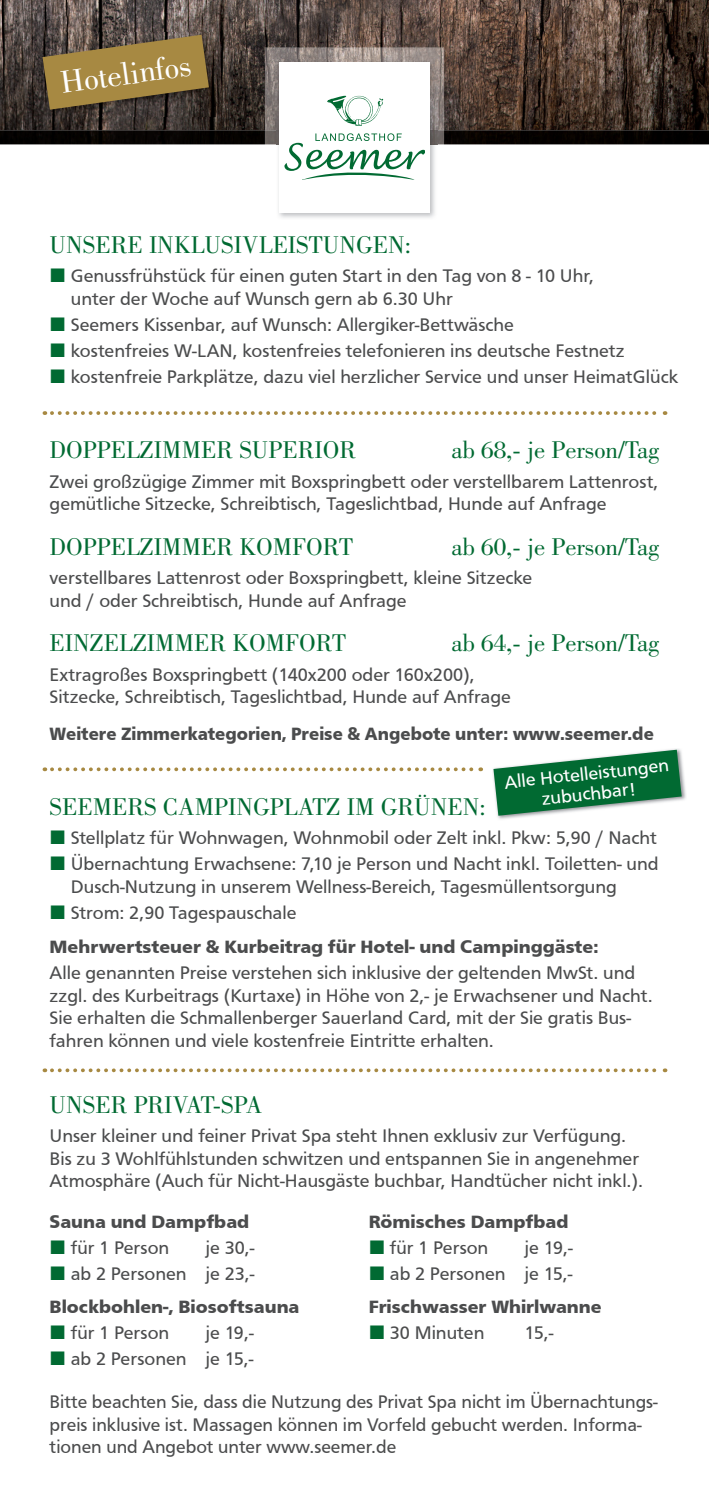
<style>
.page{position:relative;width:709px;height:1503px;background:#fff}
.page>*{position:absolute;margin:0;border:0;box-sizing:border-box;transform-origin:0 0}
.t1{font:32.5px "Bodoni";color:#fff}
.t2{font:25px "Bodoni";color:#016a32}
.t3{font:18.75px/22.5px "Frutus T";color:#4b4c4d}
.t4{font:18.75px "Frutus T Bold";color:#4b4c4d}
.t5{font:18.75px "Frutus T Bold";color:#4b4c4d;scale:.94 1}
.t6{font:18.75px/20px "Frutus T";color:#fff;text-align:center}
</style>
<div class="page">
<img style="left:0;top:0;width:709px;height:130px">
<img style="left:0;top:130px;width:709px;height:14px">
<img style="left:265px;top:48px;width:179px;height:85px">
<img style="left:276px;top:59px;width:161px;height:74px">
<div style="left:279px;top:62px;width:151px;height:150px;background:#fff"></div>
<svg style="left:327px;top:96px;width:56px;height:30px"></svg>
<svg style="left:265px;top:133px;width:179px;height:85px"></svg>
<svg style="left:52px;top:411px;width:613px;height:4px"></svg>
<svg style="left:52px;top:1068px;width:613px;height:4px"></svg>
<svg style="left:52px;top:767px;width:429px;height:4px"></svg>
<img style="left:40px;top:32px;width:176px;height:85px">
<svg style="left:43px;top:35px;width:166px;height:75px"></svg>
<img style="left:497px;top:752px;width:189px;height:67px">
<svg style="left:493px;top:749px;width:188px;height:66px"></svg>
<h1 class="t1" style="left:58px;top:65px;width:133px;rotate:-8deg">Hotelinfos</h1>
<h2 class="t2" style="left:50px;top:230px;width:363px">UNSERE INKLUSIVLEISTUNGEN:</h2>
<p class="t3" style="left:71px;top:264px;width:525px">Genussfrühstück für einen guten Start in den Tag von 8 - 10 Uhr, unter der Woche auf Wunsch gern ab 6.30 Uhr</p>
<p class="t3" style="left:71px;top:311px;width:609px;line-height:26px">Seemers Kissenbar, auf Wunsch: Allergiker-Bettwäsche<br>kostenfreies W-LAN, kostenfreies telefonieren ins deutsche Festnetz kostenfreie Parkplätze, dazu viel herzlicher Service und unser HeimatGlück</p>
<h2 class="t2" style="left:50px;top:436px;width:308px">DOPPELZIMMER SUPERIOR</h2>
<h2 class="t2" style="left:451px;top:436px;width:209px">ab 68,- je Person/Tag</h2>
<p class="t3" style="left:50px;top:470px;width:610px">Zwei großzügige Zimmer mit Boxspringbett oder verstellbarem Lattenrost, gemütliche Sitzecke, Schreibtisch, Tageslichtbad, Hunde auf Anfrage</p>
<h2 class="t2" style="left:50px;top:532px;width:305px">DOPPELZIMMER KOMFORT</h2>
<h2 class="t2" style="left:451px;top:532px;width:209px">ab 60,- je Person/Tag</h2>
<p class="t3" style="left:50px;top:566px;width:484px">verstellbares Lattenrost oder Boxspringbett, kleine Sitzecke und / oder Schreibtisch, Hunde auf Anfrage</p>
<h2 class="t2" style="left:50px;top:628px;width:298px">EINZELZIMMER KOMFORT</h2>
<h2 class="t2" style="left:451px;top:628px;width:209px">ab 64,- je Person/Tag</h2>
<p class="t3" style="left:50px;top:662px;width:463px">Extragroßes Boxspringbett (140x200 oder 160x200),<br>Sitzecke, Schreibtisch, Tageslichtbad, Hunde auf Anfrage</p>
<p class="t5" style="left:50px;top:722px;width:644px">Weitere Zimmerkategorien, Preise &amp; Angebote unter: www.seemer.de</p>
<p class="t6" style="left:503px;top:772px;width:167px;rotate:-6deg">Alle Hotelleistungen zubuchbar!</p>
<h2 class="t2" style="left:50px;top:792px;width:437px">SEEMERS CAMPINGPLATZ IM GRÜNEN:</h2>
<p class="t3" style="left:71px;top:824px;width:589px;line-height:26px">Stellplatz für Wohnwagen, Wohnmobil oder Zelt inkl. Pkw: 5,90 / Nacht<br>Übernachtung Erwachsene: 7,10 je Person und Nacht inkl. Toiletten- und</p>
<p class="t3" style="left:71px;top:873px;width:547px;line-height:26px">Dusch-Nutzung in unserem Wellness-Bereich, Tagesmüllentsorgung<br>Strom: 2,90 Tagespauschale</p>
<p class="t4" style="left:50px;top:935px;width:550px">Mehrwertsteuer &amp; Kurbeitrag für Hotel- und Campinggäste:</p>
<p class="t3" style="left:50px;top:961px;width:604px">Alle genannten Preise verstehen sich inklusive der geltenden MwSt. und zzgl. des Kurbeitrags (Kurtaxe) in Höhe von 2,- je Erwachsener und Nacht.<br>Sie erhalten die Schmallenberger Sauerland Card, mit der Sie gratis Bus&shy;fahren können und viele kostenfreie Eintritte erhalten.</p>
<h2 class="t2" style="left:50px;top:1090px;width:214px">UNSER PRIVAT-SPA</h2>
<p class="t3" style="left:50px;top:1124px;width:595px">Unser kleiner und feiner Privat Spa steht Ihnen exklusiv zur Verfügung.<br>Bis zu 3 Wohlfühlstunden schwitzen und entspannen Sie in angenehmer<br>Atmosphäre (Auch für Nicht-Hausgäste buchbar, Handtücher nicht inkl.).</p>
<p class="t4" style="left:50px;top:1210px;width:201px">Sauna und Dampfbad</p>
<p class="t3" style="left:71px;top:1235px;width:100px">für 1 Person</p>
<p class="t3" style="left:71px;top:1234px;width:185px;line-height:26px;text-align:right">je 30,-<br>ab 2 Personen je 23,-</p>
<p class="t4" style="left:50px;top:1295px;width:251px">Blockbohlen-, Biosoftsauna</p>
<p class="t3" style="left:71px;top:1321px;width:100px">für 1 Person</p>
<p class="t3" style="left:71px;top:1319px;width:184px;line-height:26px;text-align:right">je 19,-<br>ab 2 Personen je 15,-</p>
<p class="t4" style="left:368px;top:1210px;width:201px">Römisches Dampfbad</p>
<p class="t3" style="left:390px;top:1235px;width:100px">für 1 Person</p>
<p class="t3" style="left:390px;top:1234px;width:184px;line-height:26px;text-align:right">je 19,-<br>ab 2 Personen je 15,-</p>
<p class="t4" style="left:368px;top:1295px;width:235px">Frischwasser Whirlwanne</p>
<p class="t3" style="left:390px;top:1321px;width:96px">30 Minuten</p>
<p class="t3" style="left:524px;top:1321px;width:30px">15,-</p>
<p class="t3" style="left:50px;top:1390px;width:609px">Bitte beachten Sie, dass die Nutzung des Privat Spa nicht im Übernachtungs&shy;preis inklusive ist. Massagen können im Vorfeld gebucht werden. Informa&shy;tionen und Angebot unter www.seemer.de</p>
</div>
